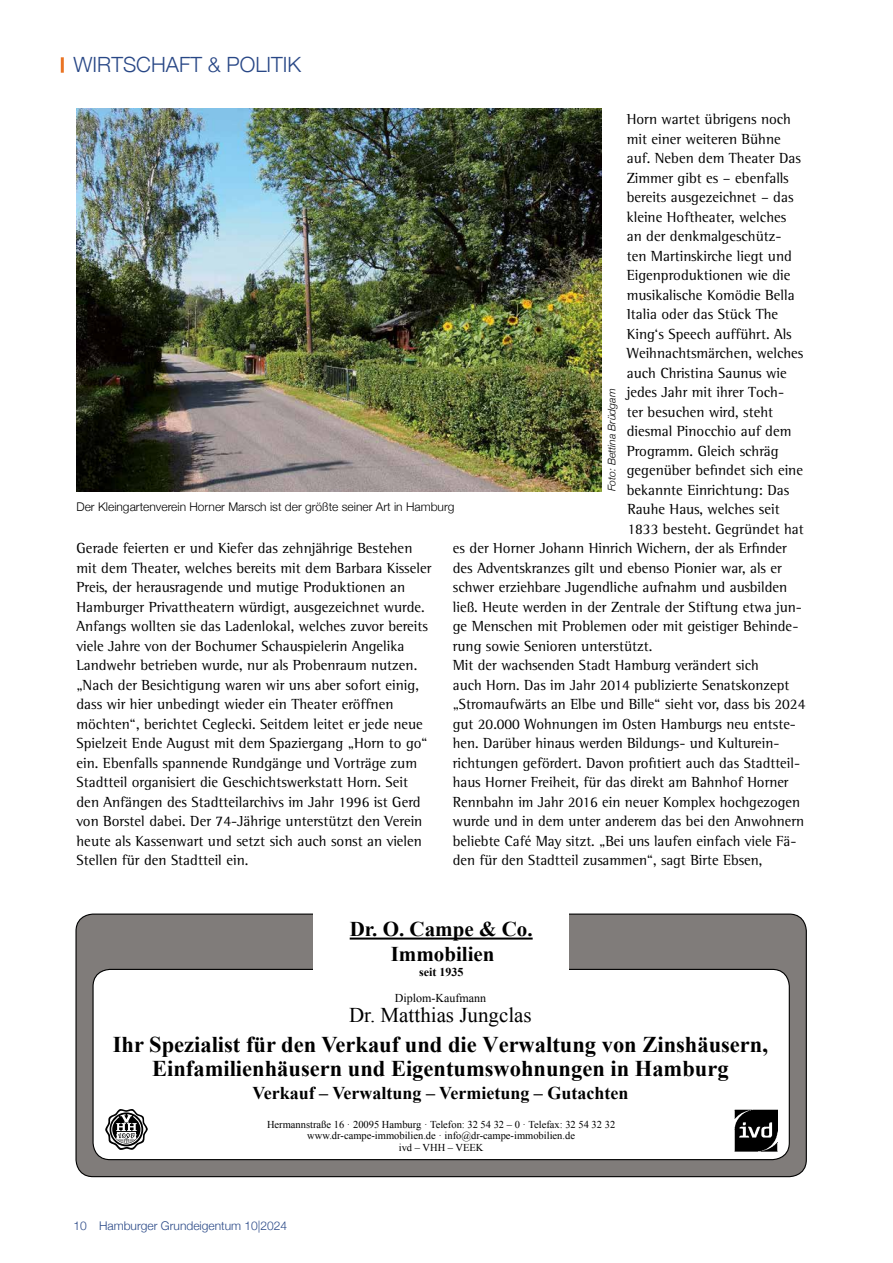
<style>
.page{position:relative;width:893px;height:1263px;background:#fff}
.page>*{position:absolute;margin:0;border:0;box-sizing:border-box;transform-origin:0 0}
.t1{font:700 22.5px/23.7px "Times New Roman";color:#000;text-align:center}
.t2{font:700 21px/25.2px "Times New Roman";color:#000;text-align:center}
.t3{font:21px "Times New Roman";color:#000}
.t4{font:300 21px "Helvetica Neue";color:#284786}
.t5{font:700 18px "Times New Roman";color:#000}
.t6{font:15px/19.5px "Rotis Semi Serif Std";color:#000}
.t7{font:300 12px "Helvetica Neue";color:#000}
.t8{font:300 12px "Helvetica Neue";color:#284786}
.t9{font:12px "Times New Roman";color:#000}
.t10{font:700 12px "Times New Roman";color:#000}
.t11{font:10.5px/11.2px "Times New Roman";color:#000;text-align:center}
.t12{font:italic 300 10.5px "Helvetica Neue";letter-spacing:-.005em;color:#000}
</style>
<div class="page">
<hr style="left:61px;top:57px;width:3px;height:16px;background:#ea7424">
<div style="left:76px;top:914px;width:730px;height:263px;background:#807c7a;border-radius:17px"></div>
<div style="left:93px;top:969px;width:696px;height:190px;background:#fff;border-radius:17px"></div>
<div style="left:92px;top:969px;width:698px;height:191px;border:1px solid #000;border-radius:17px"></div>
<div style="left:314px;top:913px;width:255px;height:61px;background:#fff"></div>
<hr style="left:350px;top:937px;width:183px;height:2px;background:#000">
<img style="left:735px;top:1109px;width:42px;height:43px">
<svg style="left:105px;top:1109px;width:43px;height:41px"></svg>
<img style="left:77px;top:108px;width:525px;height:383px">
<h2 class="t4" style="left:74px;top:48px;width:229px">WIRTSCHAFT &amp; POLITIK</h2>
<p class="t6" style="left:627px;top:109px;width:166px">Horn wartet übrigens noch</p>
<p class="t6" style="left:627px;top:129px;width:155px">mit einer weiteren Bühne</p>
<p class="t6" style="left:627px;top:148px;width:176px">auf. Neben dem Theater Das</p>
<p class="t6" style="left:627px;top:168px;width:164px">Zimmer gibt es – ebenfalls</p>
<p class="t6" style="left:627px;top:187px;width:168px">bereits ausgezeichnet – das</p>
<p class="t6" style="left:627px;top:207px;width:161px">kleine Hoftheater, welches</p>
<p class="t6" style="left:627px;top:226px;width:156px">an der denkmalgeschütz-</p>
<p class="t6" style="left:627px;top:246px;width:167px">ten Martinskirche liegt und</p>
<p class="t6" style="left:627px;top:265px;width:165px">Eigenproduktionen wie die</p>
<p class="t6" style="left:627px;top:285px;width:169px">musikalische Komödie Bella</p>
<p class="t6" style="left:627px;top:304px;width:153px">Italia oder das Stück The</p>
<p class="t6" style="left:627px;top:324px;width:166px">King‘s Speech aufführt. Als</p>
<p class="t6" style="left:627px;top:343px;width:178px">Weihnachtsmärchen, welches</p>
<p class="t6" style="left:627px;top:363px;width:162px">auch Christina Saunus wie</p>
<p class="t6" style="left:627px;top:382px;width:159px">jedes Jahr mit ihrer Toch-</p>
<p class="t6" style="left:627px;top:402px;width:148px">ter besuchen wird, steht</p>
<p class="t6" style="left:627px;top:421px;width:166px">diesmal Pinocchio auf dem</p>
<p class="t6" style="left:627px;top:441px;width:153px">Programm. Gleich schräg</p>
<p class="t6" style="left:627px;top:460px;width:178px">gegenüber befindet sich eine</p>
<p class="t6" style="left:627px;top:480px;width:164px">bekannte Einrichtung: Das</p>
<p class="t6" style="left:627px;top:499px;width:154px">Rauhe Haus, welches seit</p>
<p class="t6" style="left:627px;top:519px;width:178px">1833 besteht. Gegründet hat</p>
<p class="t6" style="left:453px;top:538px;width:336px">es der Horner Johann Hinrich Wichern, der als Erfinder</p>
<p class="t6" style="left:453px;top:558px;width:331px">des Adventskranzes gilt und ebenso Pionier war, als er</p>
<p class="t6" style="left:453px;top:577px;width:336px">schwer erziehbare Jugendliche aufnahm und ausbilden</p>
<p class="t6" style="left:453px;top:597px;width:351px">ließ. Heute werden in der Zentrale der Stiftung etwa jun-</p>
<p class="t6" style="left:453px;top:616px;width:347px">ge Menschen mit Problemen oder mit geistiger Behinde-</p>
<p class="t6" style="left:453px;top:636px;width:201px">rung sowie Senioren unterstützt.</p>
<p class="t6" style="left:453px;top:655px;width:307px">Mit der wachsenden Stadt Hamburg verändert sich</p>
<p class="t6" style="left:453px;top:675px;width:338px">auch Horn. Das im Jahr 2014 publizierte Senatskonzept</p>
<p class="t6" style="left:453px;top:694px;width:354px">„Stromaufwärts an Elbe und Bille“ sieht vor, dass bis 2024</p>
<p class="t6" style="left:453px;top:714px;width:345px">gut 20.000 Wohnungen im Osten Hamburgs neu entste-</p>
<p class="t6" style="left:453px;top:733px;width:328px">hen. Darüber hinaus werden Bildungs- und Kulturein-</p>
<p class="t6" style="left:453px;top:753px;width:349px">richtungen gefördert. Davon profitiert auch das Stadtteil-</p>
<p class="t6" style="left:453px;top:772px;width:337px">haus Horner Freiheit, für das direkt am Bahnhof Horner</p>
<p class="t6" style="left:453px;top:792px;width:349px">Rennbahn im Jahr 2016 ein neuer Komplex hochgezogen</p>
<p class="t6" style="left:453px;top:811px;width:353px">wurde und in dem unter anderem das bei den Anwohnern</p>
<p class="t6" style="left:453px;top:831px;width:345px">beliebte Café May sitzt. „Bei uns laufen einfach viele Fä-</p>
<p class="t6" style="left:453px;top:850px;width:311px">den für den Stadtteil zusammen“, sagt Birte Ebsen,</p>
<p class="t12" style="left:603px;top:491px;width:104px;rotate:-90deg">Foto: Bettina Brüdgam</p>
<p class="t7" style="left:77px;top:497px;width:379px">Der Kleingartenverein Horner Marsch ist der größte seiner Art in Hamburg</p>
<p class="t6" style="left:77px;top:538px;width:356px">Gerade feierten er und Kiefer das zehnjährige Bestehen mit dem Theater, welches bereits mit dem Barbara Kisseler Preis, der herausragende und mutige Produktionen an Hamburger Privattheatern würdigt, ausgezeichnet wurde.<br>Anfangs wollten sie das Ladenlokal, welches zuvor bereits viele Jahre von der Bochumer Schauspielerin Angelika Landwehr betrieben wurde, nur als Probenraum nutzen. „Nach der Besichtigung waren wir uns aber sofort einig, dass wir hier unbedingt wieder ein Theater eröffnen möchten“, berichtet Ceglecki. Seitdem leitet er jede neue Spielzeit Ende August mit dem Spaziergang „Horn to go“ ein. Ebenfalls spannende Rundgänge und Vorträge zum Stadtteil organisiert die Geschichtswerkstatt Horn. Seit den Anfängen des Stadtteilarchivs im Jahr 1996 ist Gerd von Borstel dabei. Der 74-Jährige unterstützt den Verein heute als Kassenwart und setzt sich auch sonst an vielen Stellen für den Stadtteil ein.</p>
<h2 class="t2" style="left:350px;top:916px;width:184px">Dr. O. Campe &amp; Co.<br>Immobilien</h2>
<p class="t10" style="left:419px;top:963px;width:46px">seit 1935</p>
<p class="t9" style="left:395px;top:990px;width:93px">Diplom-Kaufmann</p>
<h2 class="t3" style="left:349px;top:1001px;width:184px">Dr. Matthias Jungclas</h2>
<h1 class="t1" style="left:113px;top:1032px;width:657px">Ihr Spezialist für den Verkauf und die Verwaltung von Zinshäusern,<br>Einfamilienhäusern und Eigentumswohnungen in Hamburg</h1>
<p class="t5" style="left:252px;top:1080px;width:377px">Verkauf – Verwaltung – Vermietung – Gutachten</p>
<p class="t11" style="left:267px;top:1119px;width:350px">Hermannstraße 16 · 20095 Hamburg · Telefon: 32 54 32 – 0 · Telefax: 32 54 32 32 www.dr-campe-immobilien.de · info@dr-campe-immobilien.de<br>ivd – VHH – VEEK</p>
<p class="t8" style="left:74px;top:1216px;width:215px">10 Hamburger Grundeigentum 10|2024</p>
</div>
